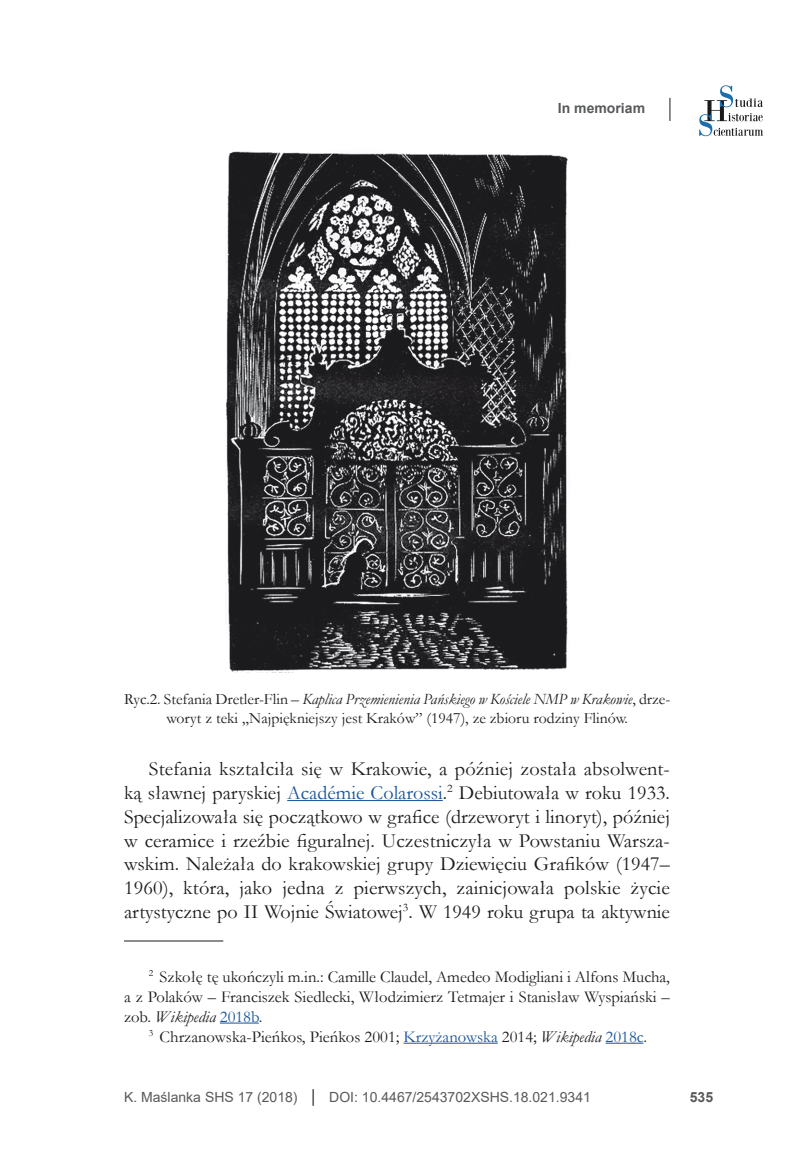
<style>
.page{position:relative;width:794px;height:1166px;background:#fff}
.page>*{position:absolute;margin:0;border:0;box-sizing:border-box;transform-origin:0 0}
.t1{font:20.12px/23.8px "Garamond";color:#1b1b1e;text-align:justify}
.t2{font:16.62px/20.1px "Garamond";color:#1b1b1e;text-align:justify}
.t3{font:15.75px/19.2px "Garamond";color:#1b1b1e;text-align:center}
.t4{font:14px "Arial";color:#58595b}
.t5{font:700 14px "Arial";color:#58595b}
.s1{font-style:italic}
.s2{color:#175499}
.s3{font-size:17.5px;color:#1b1b1e}
</style>
<div class="page">
<svg style="left:699px;top:85px;width:64px;height:51px"></svg>
<svg style="left:669px;top:98px;width:1px;height:23px"></svg>
<hr style="left:287px;top:800px;width:156px;height:1px;background:#175499">
<hr style="left:124px;top:940px;width:99px;height:1px;background:#1b1b1e">
<hr style="left:220px;top:1022px;width:39px;height:1px;background:#175499">
<hr style="left:403px;top:1043px;width:95px;height:1px;background:#175499">
<hr style="left:605px;top:1043px;width:38px;height:1px;background:#175499">
<img style="left:225px;top:151px;width:343px;height:521px">
<p class="t5" style="left:558px;top:99px;width:89px">In memoriam</p>
<p class="t3" style="left:124px;top:689px;width:548px">Ryc.2. Stefania Dretler-Flin – <span class="s1">Kaplica Przemienienia Pańskiego w Kościele NMP w Krakowie</span>, drze&shy;woryt z teki „Najpiękniejszy jest Kraków” (1947), ze zbioru rodziny Flinów.</p>
<p class="t1" style="left:124px;top:756px;width:547px;text-indent:25px">Stefania kształciła się w Krakowie, a później została absolwent&shy;ką sławnej paryskiej <span class="s2">Académie Colarossi</span>.<sup>2</sup> Debiutowała w roku 1933.<br>Specjalizowała się początkowo w grafice (drzeworyt i linoryt), później w ceramice i rzeźbie figuralnej. Uczestniczyła w Powstaniu Warsza&shy;wskim. Należała do krakowskiej grupy Dziewięciu Grafików (1947– 1960), która, jako jedna z pierwszych, zainicjowała polskie życie artystyczne po II Wojnie Światowej<sup>3</sup>. W 1949 roku grupa ta aktywnie</p>
<p class="t2" style="left:124px;top:966px;width:547px;text-indent:25px"><sup>2</sup> Szkołę tę ukończyli m.in.: Camille Claudel, Amedeo Modigliani i Alfons Mucha, a z Polaków – Franciszek Siedlecki, Włodzimierz Tetmajer i Stanisław Wyspiański – zob. <span class="s1">Wikipedia</span> <span class="s2">2018b</span>.</p>
<p class="t2" style="left:149px;top:1026px;width:499px"><sup>3</sup> Chrzanowska-Pieńkos, Pieńkos 2001; <span class="s2">Krzyżanowska</span> 2014; <span class="s1">Wikipedia</span> <span class="s2">2018c</span>.</p>
<p class="t4" style="left:124px;top:1087px;width:468px">K. Maślanka SHS 17 (2018) <span class="s3">|</span> DOI: 10.4467/2543702XSHS.18.021.9341</p>
<p class="t5" style="left:690px;top:1087px;width:25px">535</p>
</div>
